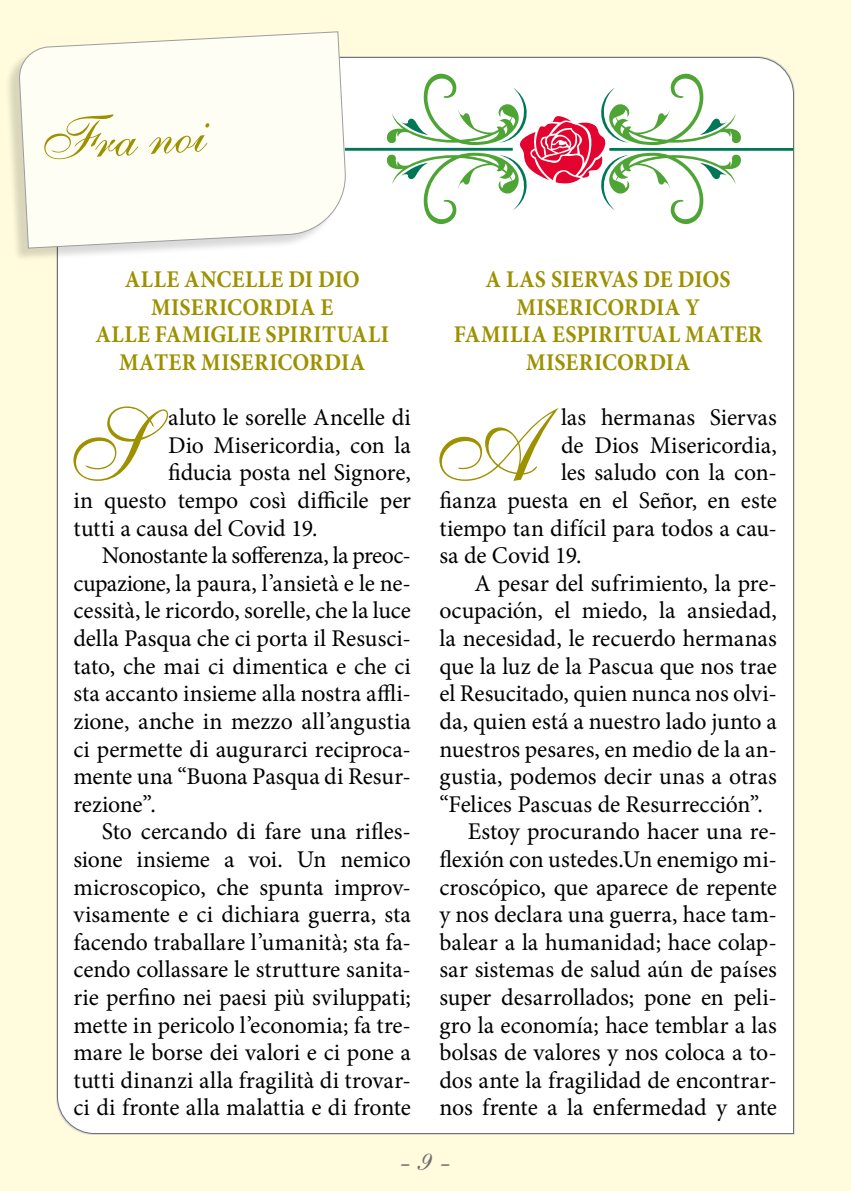
<style>
.page{position:relative;width:851px;height:1191px;background:#fff}
.page>*{position:absolute;margin:0;border:0;box-sizing:border-box;transform-origin:0 0}
.t1{font:100.2px "Shelley Allegro BT";color:#9d9100;scale:.92 1}
.t2{font:58px "Shelley Allegro BT";color:#9d9100}
.t3{font:34px "Shelley Allegro BT";color:#706f6f}
.t4{font:24px "Minion Pro";color:#000}
.t5{font:700 24px/27.6px "Minion Pro";letter-spacing:.015em;color:#9d9100;text-align:center;scale:.92 1}
.t6{font:24px "Minion Pro";letter-spacing:-.025em;color:#000}
</style>
<div class="page">
<div style="left:0;top:0;width:850px;height:1191px;background:#fffbdc"></div>
<div style="left:57px;top:57px;width:736px;height:1077px;background:#fff"></div>
<div style="left:5px;top:33px;width:338px;height:229px;background:#000;opacity:.15"></div>
<svg style="left:19px;top:31px;width:328px;height:218px;background:#fcfbf1"></svg>
<svg style="left:386px;top:74px;width:355px;height:150px;background:#e3e2d8"></svg>
<hr style="left:609px;top:148px;width:184px;height:3px;background:#007858">
<hr style="left:345px;top:148px;width:167px;height:3px;background:#007858">
<h2 class="t2" style="left:34px;top:105px;width:172px;rotate:-3deg">Fra noi</h2>
<p class="t5" style="left:95px;top:265px;width:321px">ALLE ANCELLE DI DIO<br>MISERICORDIA E<br>ALLE FAMIGLIE SPIRITUALI<br>MATER MISERICORDIA</p>
<h1 class="t1" style="left:66px;top:385px;width:80px">S</h1>
<p class="t4" style="left:168px;top:401px;width:244px">aluto le sorelle Ancelle di</p>
<p class="t4" style="left:168px;top:429px;width:244px">Dio Misericordia, con la</p>
<p class="t4" style="left:168px;top:456px;width:244px">fiducia posta nel Signore,</p>
<p class="t4" style="left:73px;top:484px;width:339px">in questo tempo così difficile per</p>
<p class="t4" style="left:73px;top:512px;width:245px">tutti a causa del Covid 19.</p>
<p class="t6" style="left:102px;top:539px;width:308px">Nonostante la sofferenza, la preoc-</p>
<p class="t4" style="left:73px;top:567px;width:339px">cupazione, la paura, l’ansietà e le ne-</p>
<p class="t4" style="left:73px;top:594px;width:339px">cessità, le ricordo, sorelle, che la luce</p>
<p class="t4" style="left:73px;top:622px;width:339px">della Pasqua che ci porta il Resusci-</p>
<p class="t4" style="left:73px;top:650px;width:339px">tato, che mai ci dimentica e che ci</p>
<p class="t4" style="left:73px;top:677px;width:339px">sta accanto insieme alla nostra affli-</p>
<p class="t4" style="left:73px;top:705px;width:339px">zione, anche in mezzo all’angustia</p>
<p class="t4" style="left:73px;top:732px;width:339px">ci permette di augurarci reciproca-</p>
<p class="t4" style="left:73px;top:760px;width:339px">mente una “Buona Pasqua di Resur-</p>
<p class="t4" style="left:73px;top:788px;width:84px">rezione”.</p>
<p class="t4" style="left:102px;top:815px;width:310px">Sto cercando di fare una rifles-</p>
<p class="t4" style="left:73px;top:843px;width:339px">sione insieme a voi. Un nemico</p>
<p class="t4" style="left:73px;top:870px;width:339px">microscopico, che spunta improv-</p>
<p class="t4" style="left:73px;top:898px;width:339px">visamente e ci dichiara guerra, sta</p>
<p class="t4" style="left:73px;top:926px;width:339px">facendo traballare l’umanità; sta fa-</p>
<p class="t4" style="left:73px;top:953px;width:339px">cendo collassare le strutture sanita-</p>
<p class="t4" style="left:73px;top:981px;width:339px">rie perfino nei paesi più sviluppati;</p>
<p class="t4" style="left:73px;top:1008px;width:339px">mette in pericolo l’economia; fa tre-</p>
<p class="t4" style="left:73px;top:1036px;width:339px">mare le borse dei valori e ci pone a</p>
<p class="t4" style="left:73px;top:1064px;width:339px">tutti dinanzi alla fragilità di trovar-</p>
<p class="t4" style="left:73px;top:1091px;width:339px">ci di fronte alla malattia e di fronte</p>
<p class="t5" style="left:454px;top:265px;width:337px">A LAS SIERVAS DE DIOS<br>MISERICORDIA Y<br>FAMILIA ESPIRITUAL MATER<br>MISERICORDIA</p>
<h1 class="t1" style="left:426px;top:385px;width:121px">A</h1>
<p class="t4" style="left:561px;top:401px;width:217px">las hermanas Siervas</p>
<p class="t4" style="left:561px;top:429px;width:217px">de Dios Misericordia,</p>
<p class="t4" style="left:561px;top:456px;width:217px">les saludo con la con-</p>
<p class="t4" style="left:439px;top:484px;width:339px">fianza puesta en el Señor, en este</p>
<p class="t4" style="left:439px;top:512px;width:339px">tiempo tan difícil para todos a cau-</p>
<p class="t4" style="left:439px;top:539px;width:144px">sa de Covid 19.</p>
<p class="t4" style="left:474px;top:567px;width:304px">A pesar del sufrimiento, la pre-</p>
<p class="t4" style="left:439px;top:594px;width:339px">ocupación, el miedo, la ansiedad,</p>
<p class="t4" style="left:439px;top:622px;width:339px">la necesidad, le recuerdo hermanas</p>
<p class="t4" style="left:439px;top:650px;width:339px">que la luz de la Pascua que nos trae</p>
<p class="t4" style="left:439px;top:677px;width:339px">el Resucitado, quien nunca nos olvi-</p>
<p class="t4" style="left:439px;top:705px;width:339px">da, quien está a nuestro lado junto a</p>
<p class="t4" style="left:439px;top:732px;width:339px">nuestros pesares, en medio de la an-</p>
<p class="t4" style="left:439px;top:760px;width:339px">gustia, podemos decir unas a otras</p>
<p class="t4" style="left:439px;top:788px;width:325px">“Felices Pascuas de Resurrección”.</p>
<p class="t4" style="left:467px;top:815px;width:310px">Estoy procurando hacer una re-</p>
<p class="t4" style="left:439px;top:843px;width:339px">flexión con ustedes.Un enemigo mi-</p>
<p class="t4" style="left:439px;top:870px;width:339px">croscópico, que aparece de repente</p>
<p class="t4" style="left:439px;top:898px;width:339px">y nos declara una guerra, hace tam-</p>
<p class="t4" style="left:439px;top:926px;width:339px">balear a la humanidad; hace colap-</p>
<p class="t4" style="left:439px;top:953px;width:339px">sar sistemas de salud aún de países</p>
<p class="t4" style="left:439px;top:981px;width:339px">super desarrollados; pone en peli-</p>
<p class="t4" style="left:439px;top:1008px;width:339px">gro la economía; hace temblar a las</p>
<p class="t4" style="left:439px;top:1036px;width:339px">bolsas de valores y nos coloca a to-</p>
<p class="t4" style="left:439px;top:1064px;width:339px">dos ante la fragilidad de encontrar-</p>
<p class="t4" style="left:439px;top:1091px;width:339px">nos frente a la enfermedad y ante</p>
<h3 class="t3" style="left:399px;top:1137px;width:54px">- 9 -</h3>
</div>
